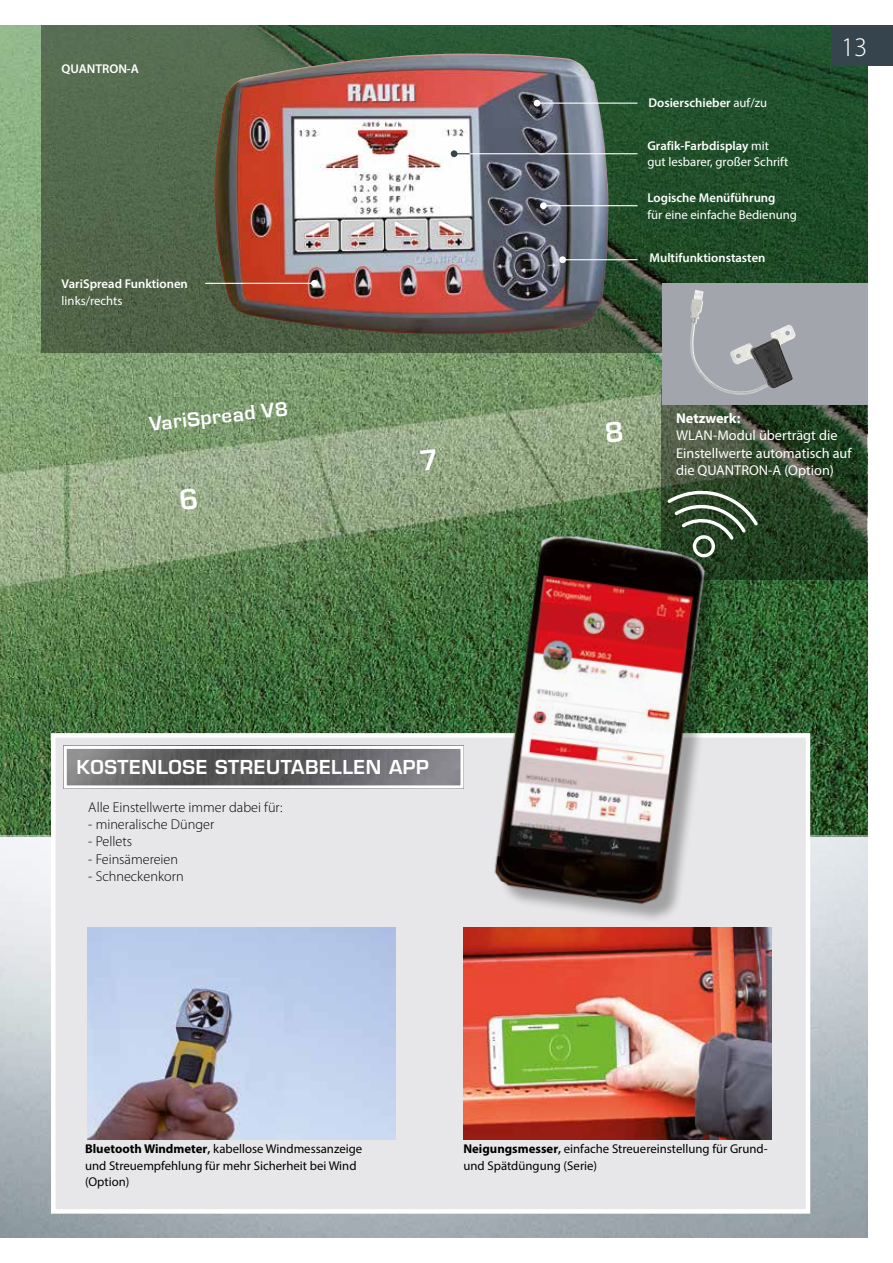
<style>
.page{position:relative;width:893px;height:1263px;background:#fff}
.page>*{position:absolute;margin:0;border:0;box-sizing:border-box;transform-origin:0 0}
.t1{font:300 27px "Myriad Pro";color:#fff}
.t2{font:21px "Eurostile MN Medium";color:#fff}
.t3{font:600 18.75px "Eurostile LT Std";letter-spacing:.03em;color:#fff}
.t4{font:300 14.25px "Myriad Pro";color:#000}
.t5{font:14.25px/17.2px "Myriad Pro";color:#fff}
.t6{font:700 14.25px "Myriad Pro";color:#fff}
.t7{font:12.75px/16.5px "Myriad Pro";color:#000}
.t8{font:600 12.75px "Myriad Pro";color:#fff}
.t9{font:12.75px/16.5px "Myriad Pro";color:#fff}
.s1{font-weight:400}
.s2{font-weight:600}
.s3{font-weight:700}
</style>
<div class="page">
<img style="left:0;top:26px;width:867px;height:1211px">
<svg style="left:662px;top:405px;width:205px;height:175px;background:#32482e"></svg>
<svg style="left:41px;top:26px;width:826px;height:327px;background:#385a3a"></svg>
<img style="left:214px;top:54px;width:395px;height:280px">
<hr style="left:537px;top:103px;width:100px;height:1px;background:#fff">
<svg style="left:534px;top:100px;width:6px;height:6px"></svg>
<hr style="left:543px;top:205px;width:94px;height:1px;background:#fff">
<div style="left:540px;top:202px;width:7px;height:7px;background:#fff;border-radius:50%"></div>
<hr style="left:470px;top:153px;width:167px;height:1px;background:#fff">
<svg style="left:457px;top:153px;width:13px;height:1px"></svg>
<div style="left:451px;top:150px;width:6px;height:7px;background:#36444e;border-radius:50%"></div>
<hr style="left:563px;top:259px;width:74px;height:1px;background:#fff">
<div style="left:559px;top:256px;width:7px;height:7px;background:#fff;border-radius:50%"></div>
<hr style="left:205px;top:283px;width:109px;height:1px;background:#fff">
<div style="left:311px;top:280px;width:7px;height:7px;background:#fff;border-radius:50%"></div>
<div style="left:831px;top:26px;width:62px;height:40px;background:#36444e"></div>
<div style="left:51px;top:733px;width:759px;height:481px;background:#e7e7e9;border:4px solid #fff"></div>
<img style="left:68px;top:750px;width:370px;height:34px">
<div style="left:64px;top:746px;width:399px;height:42px;border:3px solid #fff"></div>
<div style="left:662px;top:283px;width:205px;height:122px;background:#a3a5ac"></div>
<img style="left:690px;top:290px;width:105px;height:105px">
<svg style="left:667px;top:489px;width:91px;height:70px;background:#476045"></svg>
<img style="left:438px;top:500px;width:304px;height:419px">
<img style="left:87px;top:927px;width:308px;height:213px">
<img style="left:463px;top:927px;width:309px;height:213px">
<svg style="left:180px;top:488px;width:18px;height:22px"></svg>
<svg style="left:420px;top:450px;width:17px;height:21px"></svg>
<svg style="left:605px;top:421px;width:18px;height:22px"></svg>
<p class="t8" style="left:62px;top:61px;width:79px">QUANTRON-A</p>
<p class="t8" style="left:62px;top:276px;width:128px">VariSpread Funktionen</p>
<p class="t9" style="left:62px;top:292px;width:62px">links/rechts</p>
<h2 class="t2" style="left:148px;top:413px;width:142px;rotate:-6deg">VariSpread V8</h2>
<h3 class="t3" style="left:77px;top:755px;width:354px">KOSTENLOSE STREUTABELLEN APP</h3>
<p class="t4" style="left:88px;top:799px;width:196px">Alle Einstellwerte immer dabei für:</p>
<p class="t4" style="left:88px;top:817px;width:127px">- mineralische Dünger</p>
<p class="t4" style="left:88px;top:834px;width:45px">- Pellets</p>
<p class="t4" style="left:88px;top:851px;width:91px">- Feinsämereien</p>
<p class="t4" style="left:88px;top:868px;width:97px">- Schneckenkorn</p>
<p class="t8" style="left:648px;top:95px;width:120px">Dosierschieber <span class="s1">auf/zu</span></p>
<p class="t9" style="left:647px;top:137px;width:142px"><span class="s2">Grafik-Farbdisplay</span> mit gut lesbarer, großer Schrift</p>
<p class="t8" style="left:647px;top:190px;width:130px">Logische Menüführung</p>
<p class="t9" style="left:647px;top:206px;width:151px">für eine einfache Bedienung</p>
<p class="t8" style="left:649px;top:249px;width:117px">Multifunktionstasten</p>
<h1 class="t1" style="left:841px;top:32px;width:28px">13</h1>
<p class="t6" style="left:676px;top:409px;width:66px">Netzwerk:</p>
<p class="t5" style="left:676px;top:427px;width:177px">WLAN-Modul überträgt die<br>Einstellwerte automatisch auf die QUANTRON-A (Option)</p>
<p class="t7" style="left:85px;top:1141px;width:279px"><span class="s3">Bluetooth Windmeter</span><span class="s2">,</span> kabellose Windmessanzeige und Streuempfehlung für mehr Sicherheit bei Wind (Option)</p>
<p class="t7" style="left:463px;top:1141px;width:306px"><span class="s3">Neigungsmesser</span><span class="s2">,</span> einfache Streuereinstellung für Grund&shy;und Spätdüngung (Serie)</p>
</div>
